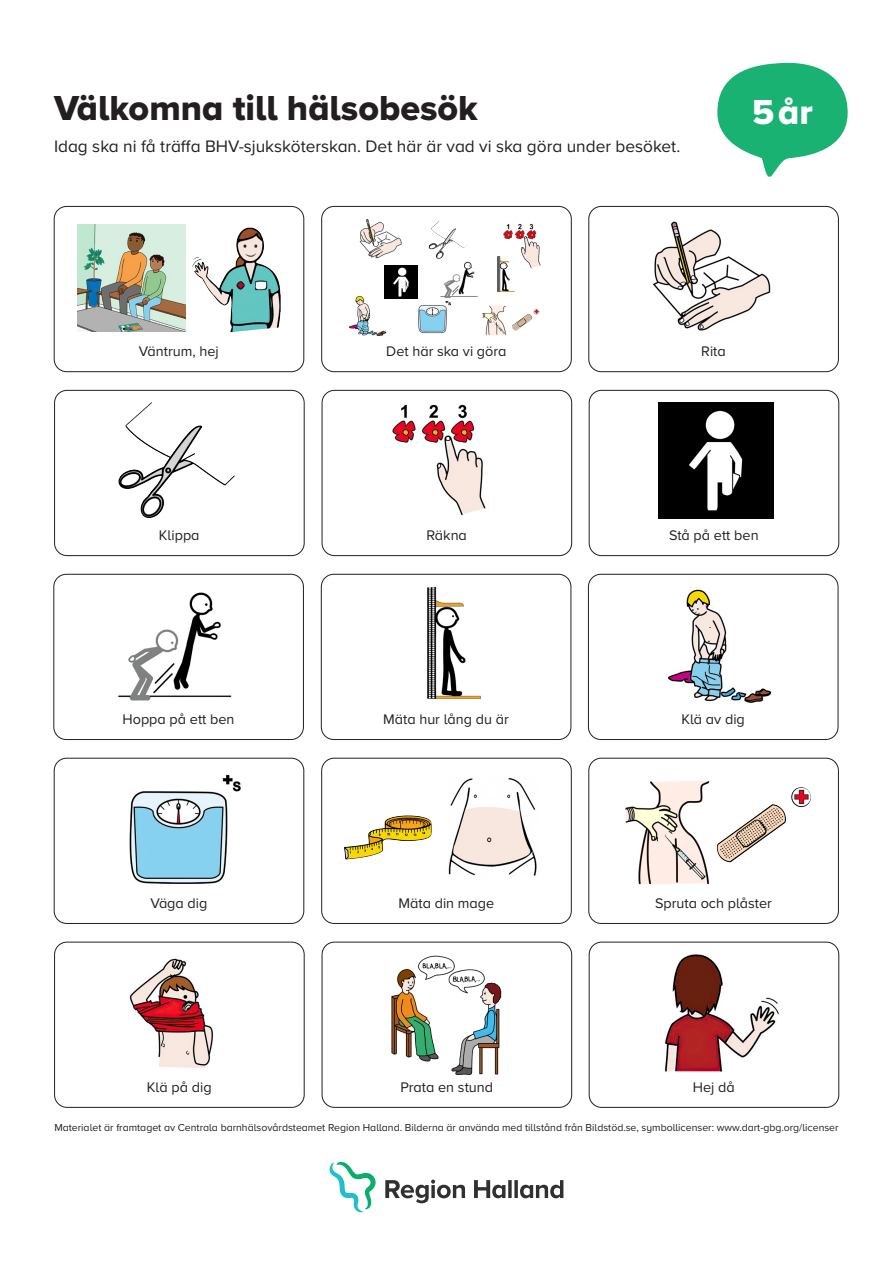
<style>
.page{position:relative;width:893px;height:1263px;background:#fff}
.page>*{position:absolute;margin:0;border:0;box-sizing:border-box;transform-origin:0 0}
.t1{font:36px "Proxima Nova Extrabld";color:#231f20}
.t2{font:36px "Proxima Nova Extrabld";color:#fff}
.t3{font:17.25px "Proxima Nova";color:#231f20}
.t4{font:14.4px "Proxima Nova";color:#231f20}
.t5{font:10.5px "Proxima Nova";color:#231f20}
</style>
<div class="page">
<div style="left:589px;top:206px;width:250px;height:166px;border:1px solid #231f20;border-radius:12px"></div>
<div style="left:588px;top:574px;width:250px;height:166px;border:1px solid #231f20;border-radius:12px"></div>
<div style="left:589px;top:390px;width:250px;height:166px;border:1px solid #231f20;border-radius:12px"></div>
<div style="left:589px;top:758px;width:250px;height:166px;border:1px solid #231f20;border-radius:12px"></div>
<div style="left:589px;top:942px;width:250px;height:165px;border:1px solid #231f20;border-radius:12px"></div>
<div style="left:321px;top:206px;width:250px;height:166px;border:1px solid #231f20;border-radius:12px"></div>
<div style="left:321px;top:574px;width:250px;height:166px;border:1px solid #231f20;border-radius:12px"></div>
<div style="left:322px;top:390px;width:250px;height:166px;border:1px solid #231f20;border-radius:12px"></div>
<div style="left:321px;top:758px;width:250px;height:166px;border:1px solid #231f20;border-radius:12px"></div>
<div style="left:322px;top:942px;width:250px;height:165px;border:1px solid #231f20;border-radius:12px"></div>
<svg style="left:54px;top:206px;width:250px;height:166px"></svg>
<div style="left:54px;top:206px;width:250px;height:166px;border:1px solid #231f20;border-radius:12px"></div>
<div style="left:54px;top:574px;width:250px;height:166px;border:1px solid #231f20;border-radius:12px"></div>
<div style="left:54px;top:390px;width:250px;height:166px;border:1px solid #231f20;border-radius:12px"></div>
<div style="left:54px;top:758px;width:250px;height:166px;border:1px solid #231f20;border-radius:12px"></div>
<div style="left:54px;top:942px;width:250px;height:165px;border:1px solid #231f20;border-radius:12px"></div>
<svg style="left:717px;top:63px;width:131px;height:114px"></svg>
<img style="left:652px;top:221px;width:119px;height:110px">
<img style="left:427px;top:587px;width:54px;height:112px">
<img style="left:667px;top:589px;width:105px;height:114px">
<img style="left:448px;top:778px;width:89px;height:98px">
<img style="left:344px;top:815px;width:88px;height:44px">
<img style="left:129px;top:774px;width:112px;height:110px">
<img style="left:129px;top:958px;width:85px;height:110px">
<img style="left:664px;top:954px;width:115px;height:118px">
<img style="left:391px;top:955px;width:111px;height:120px">
<img style="left:440px;top:261px;width:38px;height:37px">
<img style="left:348px;top:295px;width:40px;height:41px">
<img style="left:418px;top:302px;width:33px;height:32px">
<img style="left:385px;top:265px;width:33px;height:33px">
<img style="left:482px;top:305px;width:33px;height:30px">
<img style="left:359px;top:219px;width:42px;height:40px">
<img style="left:503px;top:223px;width:38px;height:46px">
<svg style="left:431px;top:221px;width:8px;height:9px"></svg>
<img style="left:524px;top:309px;width:15px;height:8px">
<img style="left:125px;top:402px;width:27px;height:28px">
<img style="left:392px;top:404px;width:94px;height:112px">
<img style="left:658px;top:402px;width:116px;height:116px">
<img style="left:118px;top:592px;width:114px;height:109px">
<img style="left:625px;top:781px;width:120px;height:104px">
<img style="left:756px;top:787px;width:55px;height:29px">
<img style="left:77px;top:225px;width:109px;height:106px">
<img style="left:222px;top:228px;width:25px;height:53px">
<img style="left:497px;top:256px;width:23px;height:36px">
<svg style="left:330px;top:1162px;width:46px;height:50px"></svg>
<svg style="left:385px;top:1179px;width:80px;height:24px"></svg>
<svg style="left:474px;top:1180px;width:89px;height:18px"></svg>
<p class="t1" style="left:54px;top:81px;width:425px">Välkomna till hälsobesök</p>
<p class="t3" style="left:54px;top:133px;width:628px">Idag ska ni få träffa BHV-sjuksköterskan. Det här är vad vi ska göra under besöket.</p>
<p class="t2" style="left:752px;top:85px;width:62px">5 år</p>
<p class="t4" style="left:139px;top:341px;width:81px">Väntrum, hej</p>
<p class="t4" style="left:386px;top:341px;width:122px">Det här ska vi göra</p>
<p class="t4" style="left:701px;top:341px;width:26px">Rita</p>
<p class="t4" style="left:159px;top:524px;width:42px">Klippa</p>
<p class="t4" style="left:427px;top:524px;width:42px">Räkna</p>
<p class="t4" style="left:669px;top:524px;width:91px">Stå på ett ben</p>
<p class="t4" style="left:122px;top:708px;width:114px">Hoppa på ett ben</p>
<p class="t4" style="left:383px;top:708px;width:127px">Mäta hur lång du är</p>
<p class="t4" style="left:681px;top:708px;width:65px">Klä av dig</p>
<p class="t4" style="left:150px;top:892px;width:59px">Väga dig</p>
<p class="t4" style="left:398px;top:892px;width:97px">Mäta din mage</p>
<p class="t4" style="left:655px;top:892px;width:119px">Spruta och plåster</p>
<p class="t4" style="left:147px;top:1076px;width:66px">Klä på dig</p>
<p class="t4" style="left:400px;top:1076px;width:94px">Prata en stund</p>
<p class="t4" style="left:693px;top:1076px;width:43px">Hej då</p>
<p class="t5" style="left:54px;top:1119px;width:786px">Materialet är framtaget av Centrala barnhälsovårdsteamet Region Halland. Bilderna är använda med tillstånd från Bildstöd.se, symbollicenser: www.dart-gbg.org/licenser</p>
</div>
